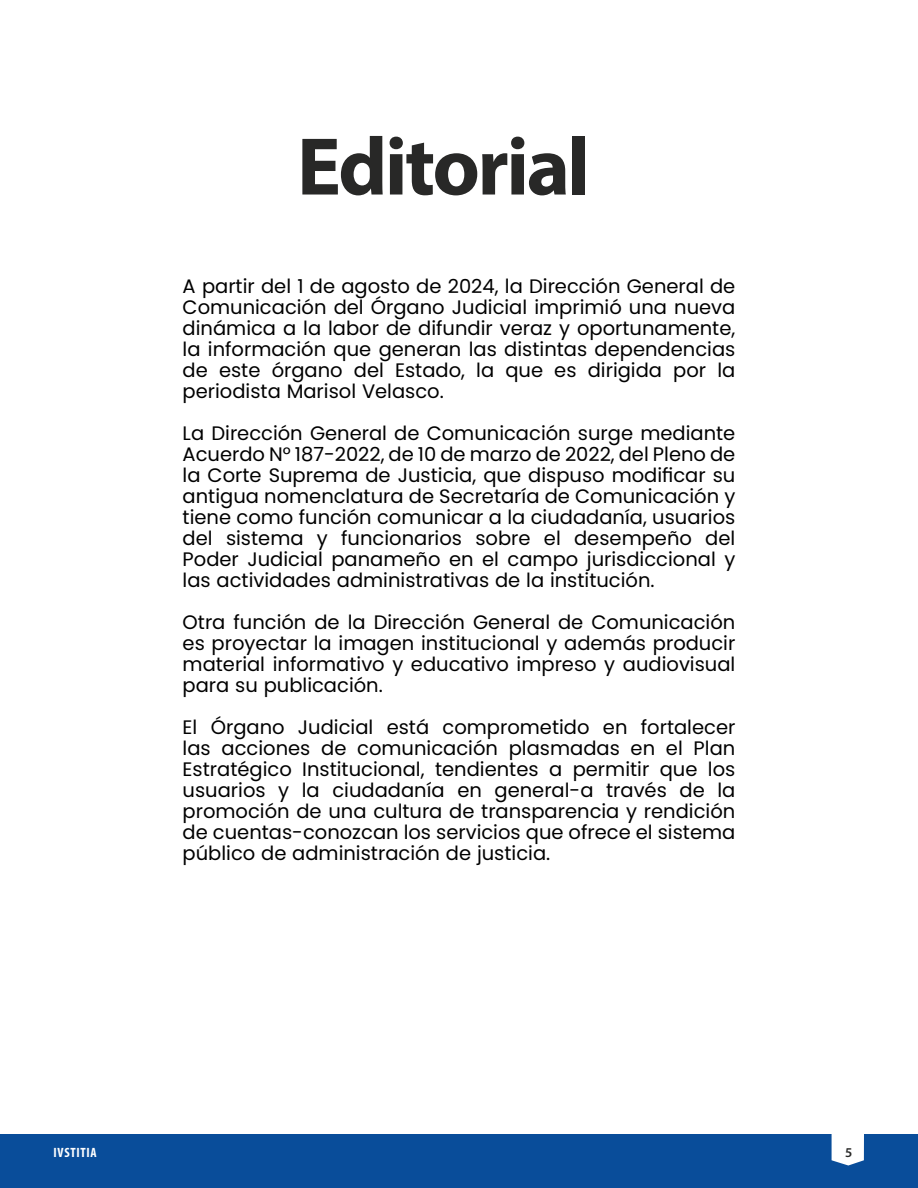
<style>
.page{position:relative;width:918px;height:1188px;background:#fff}
.page>*{position:absolute;margin:0;border:0;box-sizing:border-box;transform-origin:0 0}
.t1{font:700 82.5px "Myriad Pro";letter-spacing:-.03em;color:#282827}
.t2{font:19.5px/21px "Poppins";color:#000;text-align:justify}
.t3{font:700 condensed 13.5px "Myriad Pro";letter-spacing:.05em;color:#fff}
.t4{font:600 13.5px "Myriad Pro";color:#282827}
</style>
<div class="page">
<div style="left:0;top:1134px;width:918px;height:54px;background:#094d9a"></div>
<svg style="left:832px;top:1134px;width:32px;height:32px"></svg>
<h1 class="t1" style="left:297px;top:113px;width:295px">Editorial</h1>
<p class="t2" style="left:183px;top:276px;width:554px">A partir del 1 de agosto de 2024, la Dirección General de Comunicación del Órgano Judicial imprimió una nueva dinámica a la labor de difundir veraz y oportunamente, la información que generan las distintas dependencias de este órgano del Estado, la que es dirigida por la periodista Marisol Velasco.</p>
<p class="t2" style="left:183px;top:423px;width:554px">La Dirección General de Comunicación surge mediante Acuerdo N° 187-2022, de 10 de marzo de 2022, del Pleno de la Corte Suprema de Justicia, que dispuso modificar su antigua nomenclatura de Secretaría de Comunicación y tiene como función comunicar a la ciudadanía, usuarios del sistema y funcionarios sobre el desempeño del Poder Judicial panameño en el campo jurisdiccional y las actividades administrativas de la institución.</p>
<p class="t2" style="left:183px;top:612px;width:554px">Otra función de la Dirección General de Comunicación es proyectar la imagen institucional y además producir material informativo y educativo impreso y audiovisual para su publicación.</p>
<p class="t2" style="left:183px;top:717px;width:554px">El Órgano Judicial está comprometido en fortalecer las acciones de comunicación plasmadas en el Plan Estratégico Institucional, tendientes a permitir que los usuarios y la ciudadanía en general-a través de la promoción de una cultura de transparencia y rendición de cuentas-conozcan los servicios que ofrece el sistema público de administración de justicia.</p>
<p class="t3" style="left:54px;top:1144px;width:44px">IVSTITIA</p>
<p class="t4" style="left:845px;top:1144px;width:9px">5</p>
</div>
